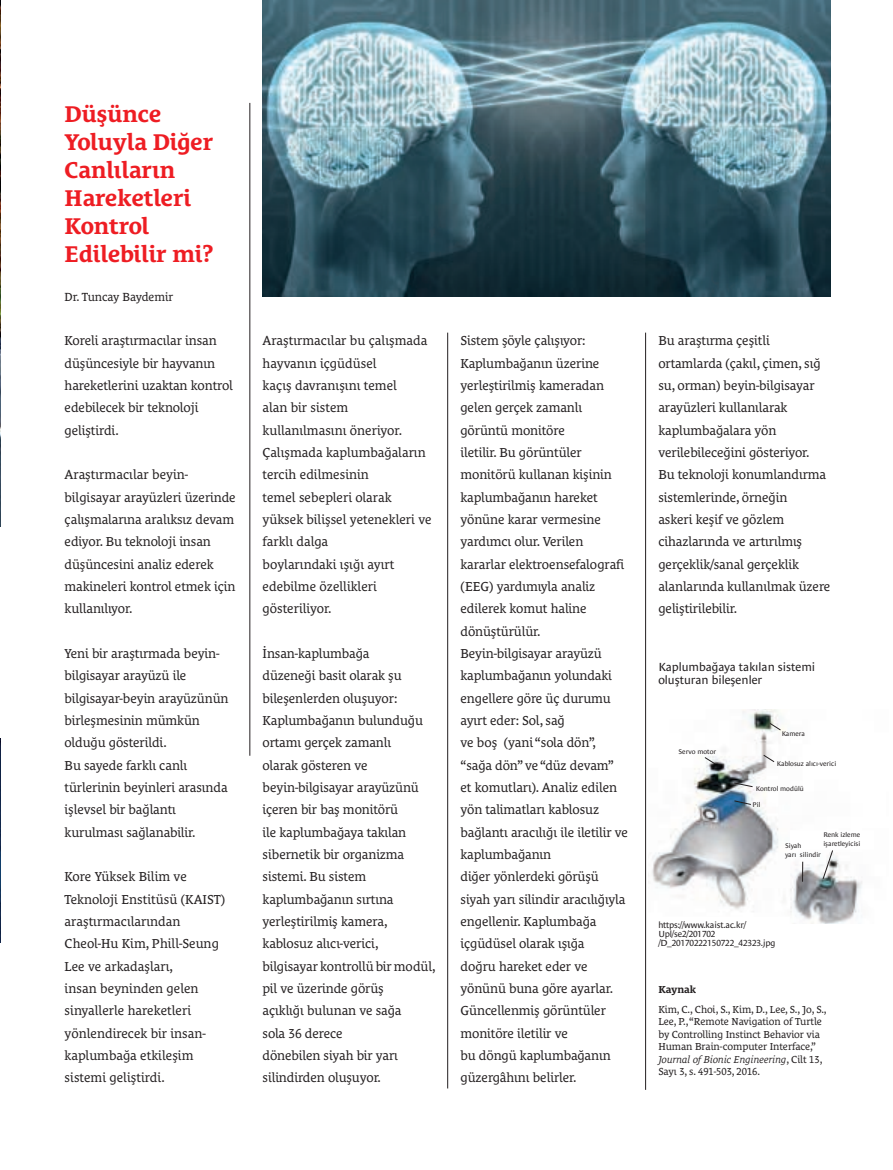
<style>
.page{position:relative;width:893px;height:1170px;background:#fff}
.page>*{position:absolute;margin:0;border:0;box-sizing:border-box;transform-origin:0 0}
.t1{font:700 23.25px/27.9px "Le Monde Courrier Pro";letter-spacing:-.005em;color:#ee1d23}
.t2{font:13.2px/22.4px "Le Monde Courrier Pro";letter-spacing:-.01em;color:#231f20}
.t3{font:12px/13px "Le Monde Sans Pro";color:#231f20}
.t4{font:12px "Le Monde Courrier Pro";letter-spacing:-.01em;color:#231f20}
.t5{font:10.35px/12.5px "Le Monde Courrier Pro";letter-spacing:-.005em;color:#231f20}
.t6{font:700 10.35px "Le Monde Courrier Pro";letter-spacing:-.005em;color:#231f20}
.t7{font:9px/9px "Le Monde Sans Pro";letter-spacing:-.015em;color:#231f20}
.t8{font:6.9px/8.7px "Le Monde Sans Pro";color:#231f20}
.s1{font-style:italic}
</style>
<div class="page">
<hr style="left:447px;top:332px;width:1px;height:756px;background:#231f20">
<hr style="left:645px;top:332px;width:1px;height:757px;background:#231f20">
<hr style="left:249px;top:103px;width:1px;height:652px;background:#231f20">
<img style="left:648px;top:709px;width:214px;height:214px">
<svg style="left:704px;top:756px;width:11px;height:8px"></svg>
<svg style="left:769px;top:722px;width:11px;height:8px"></svg>
<svg style="left:762px;top:754px;width:12px;height:8px"></svg>
<svg style="left:733px;top:782px;width:19px;height:5px"></svg>
<svg style="left:733px;top:800px;width:18px;height:5px"></svg>
<svg style="left:801px;top:861px;width:1px;height:20px"></svg>
<svg style="left:822px;top:849px;width:10px;height:30px"></svg>
<img style="left:262px;top:0;width:568px;height:296px">
<img style="left:0;top:2px;width:1px;height:524px">
<img style="left:0;top:738px;width:1px;height:204px">
<h1 class="t1" style="left:65px;top:97px;width:151px">Düşünce<br>Yoluyla Diğer<br>Canlıların<br>Hareketleri<br>Kontrol<br>Edilebilir mi?</h1>
<p class="t4" style="left:65px;top:287px;width:110px">Dr. Tuncay Baydemir</p>
<p class="t2" style="left:65px;top:328px;width:169px">Koreli araştırmacılar insan düşüncesiyle bir hayvanın hareketlerini uzaktan kontrol edebilecek bir teknoloji geliştirdi.</p>
<p class="t2" style="left:65px;top:462px;width:173px">Araştırmacılar beyin&shy;bilgisayar arayüzleri üzerinde çalışmalarına aralıksız devam ediyor. Bu teknoloji insan düşüncesini analiz ederek makineleri kontrol etmek için kullanılıyor.</p>
<p class="t2" style="left:65px;top:640px;width:165px">Yeni bir araştırmada beyin&shy;bilgisayar arayüzü ile bilgisayar-beyin arayüzünün birleşmesinin mümkün olduğu gösterildi.<br>Bu sayede farklı canlı türlerinin beyinleri arasında işlevsel bir bağlantı kurulması sağlanabilir.</p>
<p class="t2" style="left:65px;top:864px;width:162px">Kore Yüksek Bilim ve<br>Teknoloji Enstitüsü (KAIST) araştırmacılarından<br>Cheol-Hu Kim, Phill-Seung<br>Lee ve arkadaşları,<br>insan beyninden gelen sinyallerle hareketleri yönlendirecek bir insan&shy;kaplumbağa etkileşim sistemi geliştirdi.</p>
<p class="t2" style="left:262px;top:328px;width:170px">Araştırmacılar bu çalışmada hayvanın içgüdüsel<br>kaçış davranışını temel<br>alan bir sistem kullanılmasını öneriyor.<br>Çalışmada kaplumbağaların tercih edilmesinin<br>temel sebepleri olarak yüksek bilişsel yetenekleri ve farklı dalga<br>boylarındaki ışığı ayırt edebilme özellikleri gösteriliyor.</p>
<p class="t2" style="left:262px;top:640px;width:174px">İnsan-kaplumbağa<br>düzeneği basit olarak şu bileşenlerden oluşuyor:<br>Kaplumbağanın bulunduğu ortamı gerçek zamanlı<br>olarak gösteren ve beyin-bilgisayar arayüzünü içeren bir baş monitörü<br>ile kaplumbağaya takılan sibernetik bir organizma sistemi. Bu sistem kaplumbağanın sırtına yerleştirilmiş kamera, kablosuz alıcı-verici, bilgisayar kontrollü bir modül, pil ve üzerinde görüş<br>açıklığı bulunan ve sağa<br>sola 36 derece<br>dönebilen siyah bir yarı silindirden oluşuyor.</p>
<p class="t2" style="left:460px;top:328px;width:169px">Sistem şöyle çalışıyor:<br>Kaplumbağanın üzerine yerleştirilmiş kameradan gelen gerçek zamanlı görüntü monitöre<br>iletilir. Bu görüntüler monitörü kullanan kişinin kaplumbağanın hareket yönüne karar vermesine yardımcı olur. Verilen kararlar elektroensefalografi (EEG) yardımıyla analiz edilerek komut haline dönüştürülür.<br>Beyin-bilgisayar arayüzü kaplumbağanın yolundaki engellere göre üç durumu ayırt eder: Sol, sağ<br>ve boş (yani “sola dön”, “sağa dön” ve “düz devam” et komutları). Analiz edilen yön talimatları kablosuz bağlantı aracılığı ile iletilir ve kaplumbağanın<br>diğer yönlerdeki görüşü siyah yarı silindir aracılığıyla engellenir. Kaplumbağa içgüdüsel olarak ışığa<br>doğru hareket eder ve yönünü buna göre ayarlar.<br>Güncellenmiş görüntüler monitöre iletilir ve<br>bu döngü kaplumbağanın güzergâhını belirler.</p>
<p class="t2" style="left:658px;top:328px;width:173px">Bu araştırma çeşitli ortamlarda (çakıl, çimen, sığ su, orman) beyin-bilgisayar arayüzleri kullanılarak kaplumbağalara yön verilebileceğini gösteriyor.<br>Bu teknoloji konumlandırma sistemlerinde, örneğin<br>askeri keşif ve gözlem cihazlarında ve artırılmış gerçeklik/sanal gerçeklik alanlarında kullanılmak üzere geliştirilebilir.</p>
<p class="t3" style="left:658px;top:659px;width:158px">Kaplumbağaya takılan sistemi oluşturan bileşenler</p>
<p class="t8" style="left:781px;top:728px;width:25px">Kamera</p>
<p class="t8" style="left:776px;top:758px;width:61px">Kablosuz alıcı-verici</p>
<p class="t8" style="left:755px;top:784px;width:49px">Kontrol modülü</p>
<p class="t8" style="left:752px;top:799px;width:9px">Pil</p>
<p class="t8" style="left:784px;top:841px;width:37px">Siyah<br>yarı silindir</p>
<p class="t8" style="left:678px;top:747px;width:39px">Servo motor</p>
<p class="t8" style="left:823px;top:829px;width:39px">Renk izleme işaretleyicisi</p>
<p class="t7" style="left:658px;top:919px;width:119px">https://www.kaist.ac.kr/<br>Upl/se2/201702 /D_20170222150722_42323.jpg</p>
<p class="t6" style="left:658px;top:980px;width:39px">Kaynak</p>
<p class="t5" style="left:658px;top:1001px;width:170px">Kim, C., Choi, S., Kim, D., Lee, S., Jo, S., Lee, P., “Remote Navigation of Turtle by Controlling Instinct Behavior via Human Brain-computer Interface,” <span class="s1">Journal of Bionic Engineering</span>, Cilt 13, Sayı 3, s. 491-503, 2016.</p>
</div>
